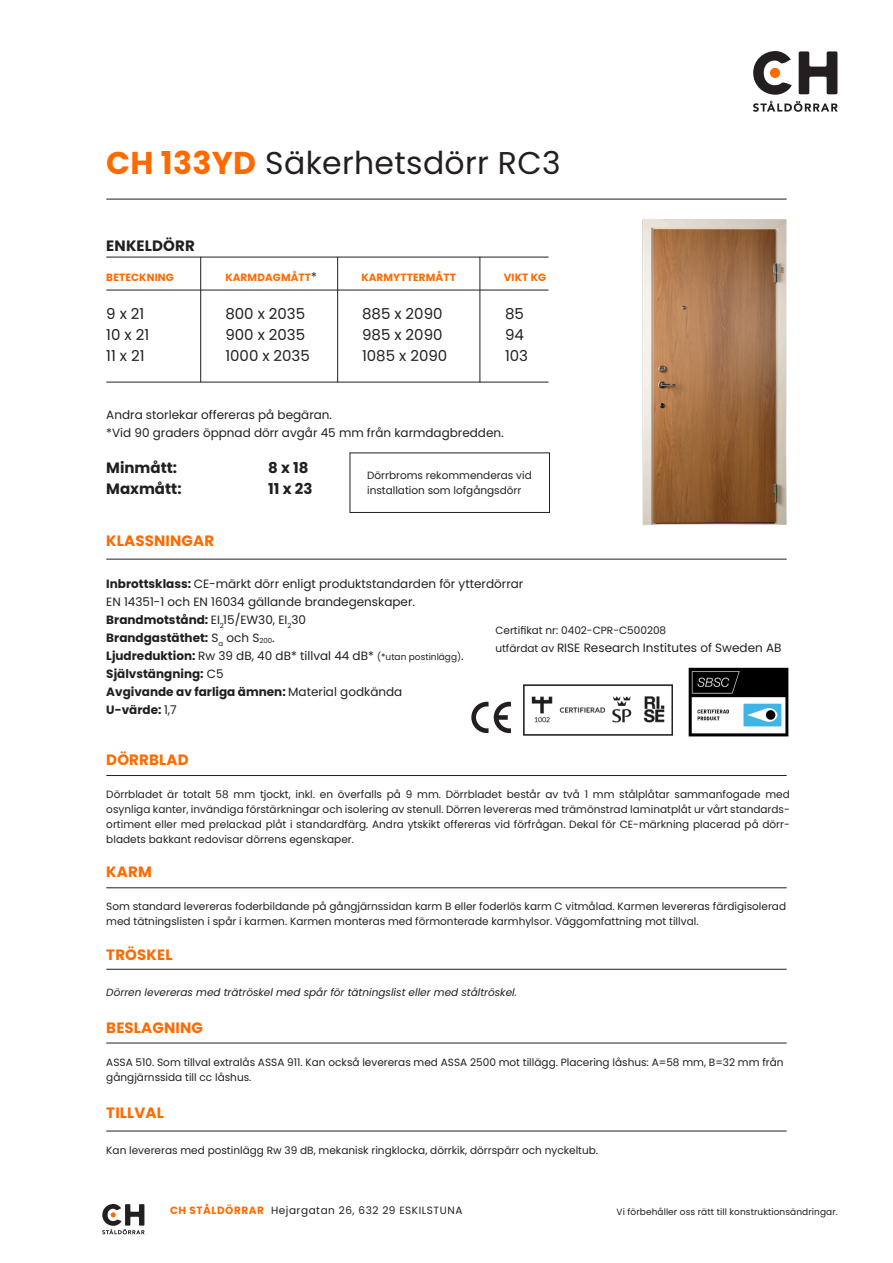
<style>
.page{position:relative;width:893px;height:1263px;background:#fff}
.page>*{position:absolute;margin:0;border:0;box-sizing:border-box;transform-origin:0 0}
.t1{font:31.5px "Poppins";letter-spacing:.01em;color:#231f20}
.t2{font:15px "Poppins";color:#231f20}
.t3{font:700 15px "Poppins";letter-spacing:.01em;color:#ff6a00}
.t4{font:700 15px "Poppins";color:#231f20}
.t5{font:12px "Poppins";color:#231f20}
.t6{font:700 12px "Poppins";color:#231f20}
.t7{font:10.5px/15px "Poppins";color:#231f20}
.t8{font:italic 10.5px "Poppins";color:#231f20}
.t9{font:700 10.5px "Poppins";letter-spacing:.01em;color:#ff6a00}
.t10{font:10.5px "Poppins";letter-spacing:.05em;color:#231f20}
.t11{font:9px "Poppins";letter-spacing:.01em;color:#231f20}
.s1{font-weight:700;color:#ff6a00}
.s2{font-weight:400;font-size:12px;color:#231f20}
.s3{font-weight:700}
.s4{font-weight:400}
.s5{font-size:9px}
.s6{font-size:10.5px}
</style>
<div class="page">
<svg style="left:799px;top:51px;width:38px;height:43px"></svg>
<svg style="left:753px;top:51px;width:39px;height:44px"></svg>
<div style="left:770px;top:68px;width:10px;height:10px;background:#ff6a00;border-radius:50%"></div>
<svg style="left:753px;top:101px;width:85px;height:11px"></svg>
<svg style="left:102px;top:1204px;width:43px;height:30px"></svg>
<hr style="left:106px;top:199px;width:681px;height:1px;background:#231f20">
<hr style="left:106px;top:559px;width:681px;height:1px;background:#231f20">
<hr style="left:106px;top:775px;width:681px;height:1px;background:#231f20">
<hr style="left:106px;top:887px;width:681px;height:1px;background:#231f20">
<hr style="left:106px;top:969px;width:681px;height:1px;background:#231f20">
<hr style="left:106px;top:1043px;width:681px;height:1px;background:#231f20">
<hr style="left:106px;top:1131px;width:681px;height:1px;background:#231f20">
<hr style="left:106px;top:257px;width:443px;height:1px;background:#231f20">
<hr style="left:106px;top:382px;width:443px;height:1px;background:#231f20">
<hr style="left:106px;top:290px;width:443px;height:1px;background:#231f20">
<hr style="left:200px;top:257px;width:1px;height:125px;background:#231f20">
<hr style="left:337px;top:257px;width:1px;height:125px;background:#231f20">
<hr style="left:480px;top:257px;width:1px;height:125px;background:#231f20">
<img style="left:688px;top:667px;width:101px;height:70px">
<img style="left:531px;top:696px;width:134px;height:27px">
<div style="left:523px;top:684px;width:150px;height:52px;border:2px solid #231f20"></div>
<svg style="left:471px;top:702px;width:40px;height:31px"></svg>
<div style="left:350px;top:453px;width:200px;height:60px;border:1px solid #231f20"></div>
<img style="left:642px;top:219px;width:145px;height:306px">
<p class="t1" style="left:106px;top:144px;width:456px"><span class="s1">CH 133YD</span> Säkerhetsdörr RC3</p>
<p class="t4" style="left:106px;top:237px;width:90px">ENKELDÖRR</p>
<p class="t9" style="left:106px;top:271px;width:69px">BETECKNING</p>
<p class="t9" style="left:225px;top:271px;width:93px">KARMDAGMÅTT<span class="s2">*</span></p>
<p class="t9" style="left:361px;top:271px;width:96px">KARMYTTERMÅTT</p>
<p class="t9" style="left:504px;top:271px;width:44px">VIKT KG</p>
<p class="t2" style="left:106px;top:305px;width:40px">9 x 21</p>
<p class="t2" style="left:106px;top:326px;width:44px">10 x 21</p>
<p class="t2" style="left:106px;top:347px;width:40px">11 x 21</p>
<p class="t2" style="left:225px;top:305px;width:81px">800 x 2035</p>
<p class="t2" style="left:225px;top:326px;width:81px">900 x 2035</p>
<p class="t2" style="left:225px;top:347px;width:86px">1000 x 2035</p>
<p class="t2" style="left:362px;top:305px;width:82px">885 x 2090</p>
<p class="t2" style="left:362px;top:326px;width:82px">985 x 2090</p>
<p class="t2" style="left:362px;top:347px;width:87px">1085 x 2090</p>
<p class="t2" style="left:505px;top:305px;width:20px">85</p>
<p class="t2" style="left:505px;top:326px;width:20px">94</p>
<p class="t2" style="left:505px;top:347px;width:25px">103</p>
<p class="t5" style="left:106px;top:408px;width:227px">Andra storlekar offereras på begäran.</p>
<p class="t5" style="left:106px;top:426px;width:399px">*Vid 90 graders öppnad dörr avgår 45 mm från karmdagbredden.</p>
<p class="t4" style="left:106px;top:459px;width:72px">Minmått:</p>
<p class="t4" style="left:268px;top:459px;width:42px">8 x 18</p>
<p class="t4" style="left:106px;top:480px;width:77px">Maxmått:</p>
<p class="t4" style="left:268px;top:480px;width:46px">11 x 23</p>
<p class="t7" style="left:367px;top:467px;width:166px">Dörrbroms rekommenderas vid</p>
<p class="t7" style="left:367px;top:482px;width:156px">installation som lofgångsdörr</p>
<p class="t3" style="left:106px;top:532px;width:109px">KLASSNINGAR</p>
<p class="t5" style="left:106px;top:577px;width:419px"><span class="s3">Inbrottsklass:</span> CE-märkt dörr enligt produktstandarden för ytterdörrar</p>
<p class="t5" style="left:106px;top:595px;width:310px">EN 14351-1 och EN 16034 gällande brandegenskaper.</p>
<p class="t6" style="left:106px;top:613px;width:201px">Brandmotstånd: <span class="s4">EI</span><sub>2</sub><span class="s4">15/EW30, EI</span><sub>2</sub><span class="s4">30</span></p>
<p class="t6" style="left:106px;top:631px;width:170px">Brandgastäthet: <span class="s4">S</span><sub>a</sub> <span class="s4">och S</span><sub>200</sub><span class="s4">.</span></p>
<p class="t5" style="left:106px;top:649px;width:359px"><span class="s3">Ljudreduktion:</span> Rw 39 dB, 40 dB* tillval 44 dB* <span class="s5">(*utan postinlägg)</span>.</p>
<p class="t6" style="left:106px;top:667px;width:119px">Självstängning: <span class="s4">C5</span></p>
<p class="t6" style="left:106px;top:685px;width:298px">Avgivande av farliga ämnen: <span class="s4">Material godkända</span></p>
<p class="t6" style="left:106px;top:703px;width:72px">U-värde: <span class="s4">1,7</span></p>
<p class="t3" style="left:106px;top:751px;width:84px">DÖRRBLAD</p>
<p class="t7" style="left:106px;top:787px;width:685px;text-align:justify">Dörrbladet är totalt 58 mm tjockt, inkl. en överfalls på 9 mm. Dörrbladet består av två 1 mm stålplåtar sammanfogade med osynliga kanter, invändiga förstärkningar och isolering av stenull. Dörren levereras med trämönstrad laminatplåt ur vårt standards&shy;ortiment eller med prelackad plåt i standardfärg. Andra ytskikt offereras vid förfrågan. Dekal för CE-märkning placerad på dörr&shy;bladets bakkant redovisar dörrens egenskaper.</p>
<p class="t3" style="left:106px;top:863px;width:47px">KARM</p>
<p class="t7" style="left:106px;top:899px;width:681px">Som standard levereras foderbildande på gångjärnssidan karm B eller foderlös karm C vitmålad. Karmen levereras färdigisolerad med tätningslisten i spår i karmen. Karmen monteras med förmonterade karmhylsor. Väggomfattning mot tillval.</p>
<p class="t3" style="left:106px;top:946px;width:68px">TRÖSKEL</p>
<p class="t8" style="left:106px;top:986px;width:412px">Dörren levereras med trätröskel med spår för tätningslist eller med ståltröskel.</p>
<p class="t3" style="left:106px;top:1019px;width:98px">BESLAGNING</p>
<p class="t7" style="left:106px;top:1054px;width:679px">ASSA 510. Som tillval extralås ASSA 911. Kan också levereras med ASSA 2500 mot tillägg. Placering låshus: A=58 mm, B=32 mm från gångjärnssida till cc låshus.</p>
<p class="t3" style="left:106px;top:1104px;width:59px">TILLVAL</p>
<p class="t7" style="left:106px;top:1143px;width:493px">Kan levereras med postinlägg Rw 39 dB, mekanisk ringklocka, dörrkik, dörrspärr och nyckeltub.</p>
<p class="t7" style="left:495px;top:622px;width:172px">Certifikat nr: 0402-CPR-C500208</p>
<p class="t5" style="left:495px;top:640px;width:288px"><span class="s6">utfärdat av</span> RISE Research Institutes of Sweden AB</p>
<p class="t10" style="left:170px;top:1204px;width:294px"><span class="s1">CH STÅLDÖRRAR</span> Hejargatan 26, 632 29 ESKILSTUNA</p>
<p class="t11" style="left:616px;top:1206px;width:223px">Vi förbehåller oss rätt till konstruktionsändringar.</p>
</div>
